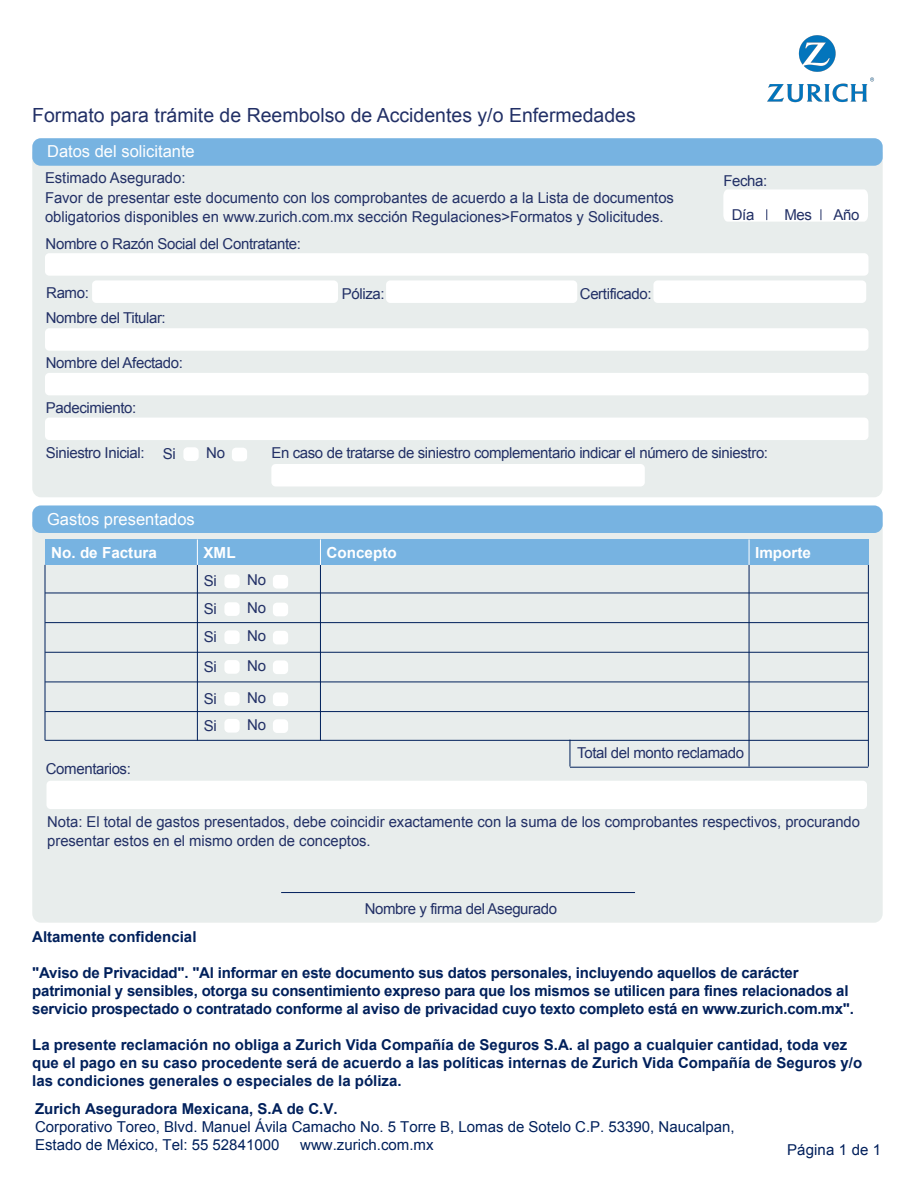
<style>
.page{position:relative;width:918px;height:1188px;background:#fff}
.page>*{position:absolute;margin:0;border:0;box-sizing:border-box;transform-origin:0 0}
.t1{font:19.5px "Arial";color:#223066}
.t2{font:16.5px "Arial";color:#fff}
.t3{font:700 15.3px "Arial";color:#fff}
.t4{font:700 15px/18px "Arial";letter-spacing:-.015em;color:#00205b}
.t5{font:15px/19.5px "Arial";color:#223066}
.t6{font:15px "Arial";letter-spacing:-.025em;color:#223066}
.t7{font:15px/18px "Arial";color:#00205b}
.t8{font:700 15px "Arial";color:#00205b}
.t9{font:15px "Arial";color:#00205b}
.t10{font:15px "Arial";letter-spacing:.01em;color:#001f5b}
</style>
<div class="page">
<div style="left:32px;top:527px;width:851px;height:396px;background:#e8edec"></div>
<div style="left:32px;top:160px;width:851px;height:337px;background:#e8edec"></div>
<div style="left:32px;top:138px;width:851px;height:28px;background:#77b3e1;border-radius:9px"></div>
<div style="left:32px;top:505px;width:851px;height:28px;background:#77b3e1;border-radius:9px"></div>
<div style="left:183px;top:447px;width:16px;height:14px;background:#fff;border-radius:4px"></div>
<div style="left:232px;top:448px;width:15px;height:13px;background:#fff;border-radius:4px"></div>
<div style="left:224px;top:575px;width:16px;height:13px;background:#fff;border-radius:4px"></div>
<div style="left:273px;top:575px;width:15px;height:14px;background:#fff;border-radius:4px"></div>
<div style="left:224px;top:602px;width:16px;height:14px;background:#fff;border-radius:4px"></div>
<div style="left:273px;top:603px;width:15px;height:13px;background:#fff;border-radius:4px"></div>
<div style="left:224px;top:630px;width:16px;height:14px;background:#fff;border-radius:4px"></div>
<div style="left:273px;top:631px;width:15px;height:13px;background:#fff;border-radius:4px"></div>
<div style="left:224px;top:660px;width:16px;height:14px;background:#fff;border-radius:4px"></div>
<div style="left:273px;top:660px;width:15px;height:14px;background:#fff;border-radius:4px"></div>
<div style="left:224px;top:692px;width:16px;height:14px;background:#fff;border-radius:4px"></div>
<div style="left:273px;top:692px;width:15px;height:14px;background:#fff;border-radius:4px"></div>
<div style="left:224px;top:719px;width:16px;height:14px;background:#fff;border-radius:4px"></div>
<div style="left:273px;top:719px;width:15px;height:14px;background:#fff;border-radius:4px"></div>
<svg style="left:723px;top:189px;width:145px;height:33px"></svg>
<div style="left:46px;top:781px;width:821px;height:28px;background:#fff;border-radius:4px"></div>
<div style="left:45px;top:253px;width:823px;height:23px;background:#fff;border-radius:4px"></div>
<div style="left:92px;top:280px;width:246px;height:23px;background:#fff;border-radius:4px"></div>
<div style="left:45px;top:328px;width:823px;height:23px;background:#fff;border-radius:4px"></div>
<div style="left:45px;top:373px;width:823px;height:22px;background:#fff;border-radius:4px"></div>
<div style="left:45px;top:418px;width:823px;height:22px;background:#fff;border-radius:4px"></div>
<div style="left:271px;top:464px;width:374px;height:22px;background:#fff;border-radius:4px"></div>
<div style="left:386px;top:280px;width:191px;height:23px;background:#fff;border-radius:4px"></div>
<div style="left:653px;top:280px;width:213px;height:23px;background:#fff;border-radius:4px"></div>
<hr style="left:281px;top:892px;width:354px;height:1px;background:#001f5b">
<hr style="left:197px;top:565px;width:1px;height:176px;background:#00205b">
<hr style="left:320px;top:565px;width:1px;height:176px;background:#00205b">
<hr style="left:749px;top:564px;width:1px;height:203px;background:#00205b">
<hr style="left:868px;top:565px;width:1px;height:202px;background:#00205b">
<hr style="left:45px;top:565px;width:1px;height:175px;background:#00205b">
<svg style="left:570px;top:741px;width:1px;height:26px"></svg>
<hr style="left:45px;top:740px;width:823px;height:1px;background:#00205b">
<hr style="left:45px;top:593px;width:823px;height:1px;background:#00205b">
<hr style="left:45px;top:622px;width:823px;height:1px;background:#00205b">
<hr style="left:45px;top:652px;width:823px;height:1px;background:#00205b">
<hr style="left:45px;top:682px;width:823px;height:1px;background:#00205b">
<hr style="left:45px;top:711px;width:823px;height:1px;background:#00205b">
<hr style="left:570px;top:767px;width:298px;height:1px;background:#00205b">
<div style="left:45px;top:539px;width:824px;height:26px;background:#77b3e1"></div>
<svg style="left:197px;top:539px;width:1px;height:26px"></svg>
<svg style="left:320px;top:539px;width:1px;height:26px"></svg>
<svg style="left:749px;top:539px;width:1px;height:26px"></svg>
<img style="left:767px;top:35px;width:107px;height:68px">
<h1 class="t1" style="left:32px;top:102px;width:605px">Formato para trámite de Reembolso de Accidentes y/o Enfermedades</h1>
<p class="t2" style="left:47px;top:141px;width:149px">Datos del solicitante</p>
<p class="t5" style="left:45px;top:168px;width:631px">Estimado Asegurado:<br>Favor de presentar este documento con los comprobantes de acuerdo a la Lista de documentos obligatorios disponibles en www.zurich.com.mx sección Regulaciones&gt;Formatos y Solicitudes.</p>
<p class="t6" style="left:46px;top:234px;width:257px">Nombre o Razón Social del Contratante:</p>
<p class="t5" style="left:46px;top:283px;width:44px">Ramo:</p>
<p class="t6" style="left:46px;top:308px;width:121px">Nombre del Titular:</p>
<p class="t6" style="left:46px;top:353px;width:139px">Nombre del Afectado:</p>
<p class="t6" style="left:46px;top:398px;width:92px">Padecimiento:</p>
<p class="t5" style="left:342px;top:284px;width:44px">Póliza:</p>
<p class="t6" style="left:580px;top:284px;width:73px">Certificado:</p>
<p class="t5" style="left:723px;top:171px;width:45px">Fecha:</p>
<p class="t5" style="left:732px;top:205px;width:24px">Día</p>
<p class="t5" style="left:784px;top:205px;width:29px">Mes</p>
<p class="t5" style="left:834px;top:205px;width:27px">Año</p>
<p class="t6" style="left:46px;top:443px;width:100px">Siniestro Inicial:</p>
<p class="t6" style="left:271px;top:443px;width:498px">En caso de tratarse de siniestro complementario indicar el número de siniestro:</p>
<p class="t5" style="left:163px;top:444px;width:14px">Si</p>
<p class="t5" style="left:206px;top:443px;width:20px">No</p>
<p class="t2" style="left:47px;top:508px;width:149px">Gastos presentados</p>
<p class="t3" style="left:51px;top:543px;width:107px">No. de Factura</p>
<p class="t3" style="left:203px;top:543px;width:34px">XML</p>
<p class="t3" style="left:327px;top:543px;width:72px">Concepto</p>
<p class="t3" style="left:755px;top:543px;width:57px">Importe</p>
<p class="t6" style="left:46px;top:759px;width:87px">Comentarios:</p>
<p class="t5" style="left:204px;top:572px;width:14px">Si</p>
<p class="t5" style="left:247px;top:570px;width:20px">No</p>
<p class="t5" style="left:204px;top:599px;width:14px">Si</p>
<p class="t5" style="left:247px;top:598px;width:20px">No</p>
<p class="t5" style="left:204px;top:627px;width:14px">Si</p>
<p class="t5" style="left:247px;top:626px;width:20px">No</p>
<p class="t5" style="left:204px;top:657px;width:14px">Si</p>
<p class="t5" style="left:247px;top:656px;width:20px">No</p>
<p class="t5" style="left:204px;top:689px;width:14px">Si</p>
<p class="t5" style="left:247px;top:688px;width:20px">No</p>
<p class="t5" style="left:204px;top:716px;width:14px">Si</p>
<p class="t5" style="left:247px;top:715px;width:20px">No</p>
<p class="t6" style="left:577px;top:743px;width:168px">Total del monto reclamado</p>
<p class="t5" style="left:47px;top:812px;width:814px">Nota: El total de gastos presentados, debe coincidir exactamente con la suma de los comprobantes respectivos, procurando presentar estos en el mismo orden de conceptos.</p>
<p class="t6" style="left:365px;top:899px;width:194px">Nombre y firma del Asegurado</p>
<p class="t4" style="left:32px;top:928px;width:166px">Altamente confidencial</p>
<p class="t4" style="left:32px;top:964px;width:823px">"Aviso de Privacidad". "Al informar en este documento sus datos personales, incluyendo aquellos de carácter patrimonial y sensibles, otorga su consentimiento expreso para que los mismos se utilicen para fines relacionados al servicio prospectado o contratado conforme al aviso de privacidad cuyo texto completo está en www.zurich.com.mx".</p>
<p class="t4" style="left:32px;top:1036px;width:831px">La presente reclamación no obliga a Zurich Vida Compañía de Seguros S.A. al pago a cualquier cantidad, toda vez que el pago en su caso procedente será de acuerdo a las políticas internas de Zurich Vida Compañía de Seguros y/o las condiciones generales o especiales de la póliza.</p>
<p class="t8" style="left:35px;top:1099px;width:304px">Zurich Aseguradora Mexicana, S.A de C.V.</p>
<p class="t7" style="left:35px;top:1118px;width:701px">Corporativo Toreo, Blvd. Manuel Ávila Camacho No. 5 Torre B, Lomas de Sotelo C.P. 53390, Naucalpan,<br>Estado de México, Tel: 55 52841000</p>
<p class="t9" style="left:300px;top:1135px;width:135px">www.zurich.com.mx</p>
<p class="t10" style="left:787px;top:1140px;width:96px">Página 1 de 1</p>
</div>
